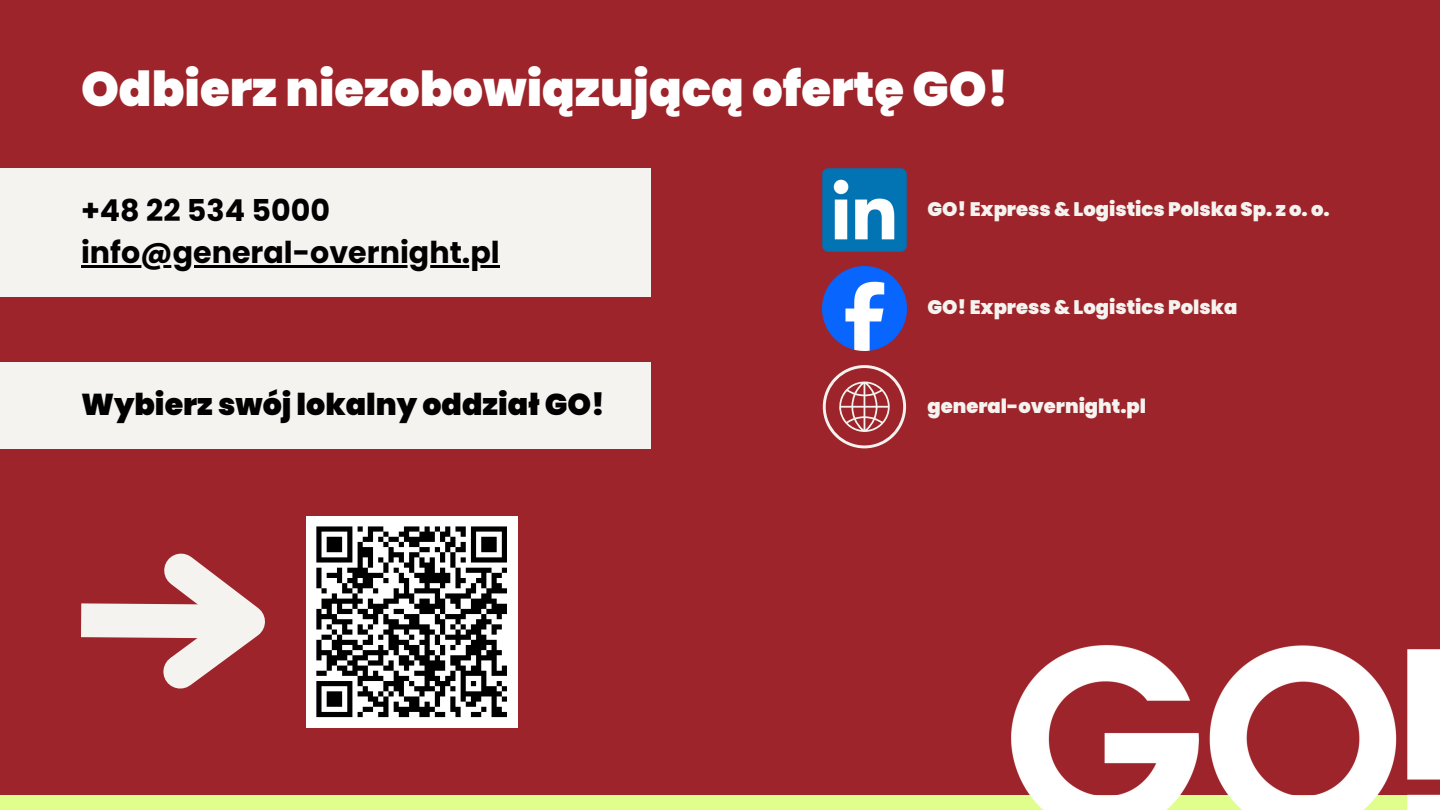
<style>
.page{position:relative;width:1440px;height:810px;background:#9e242b}
.page>*{position:absolute;margin:0;border:0;box-sizing:border-box;transform-origin:0 0}
.t1{font:900 48.2px "Poppins";color:#fff}
.t2{font:700 30.1px "Poppins";color:#000}
.t3{font:900 30.1px "Poppins";color:#000}
.t4{font:900 19.5px "Poppins";color:#f5f3ef}
</style>
<div class="page">
<div style="left:0;top:795px;width:1440px;height:15px;background:#dffe8c"></div>
<img style="left:1012px;top:645px;width:428px;height:165px">
<div style="left:306px;top:516px;width:211px;height:211px;background:#fff"></div>
<svg style="left:316px;top:526px;width:191px;height:192px"></svg>
<svg style="left:81px;top:553px;width:184px;height:136px"></svg>
<div style="left:0;top:362px;width:650px;height:86px;background:#f5f3ef"></div>
<div style="left:0;top:168px;width:650px;height:128px;background:#f5f3ef"></div>
<hr style="left:81px;top:265px;width:419px;height:3px;background:#000">
<img style="left:823px;top:168px;width:83px;height:83px">
<img style="left:823px;top:267px;width:83px;height:83px">
<svg style="left:823px;top:365px;width:83px;height:83px"></svg>
<p class="t1" style="left:81px;top:55px;width:929px">Odbierz niezobowiązującą ofertę GO!</p>
<h2 class="t2" style="left:81px;top:189px;width:251px">+48 22 534 5000</h2>
<p class="t2" style="left:81px;top:231px;width:420px">info@general-overnight.pl</p>
<h2 class="t3" style="left:81px;top:383px;width:525px">Wybierz swój lokalny oddział GO!</h2>
<p class="t4" style="left:927px;top:195px;width:404px">GO! Express &amp; Logistics Polska Sp. z o. o.</p>
<p class="t4" style="left:927px;top:294px;width:311px">GO! Express &amp; Logistics Polska</p>
<p class="t4" style="left:927px;top:392px;width:220px">general-overnight.pl</p>
</div>
